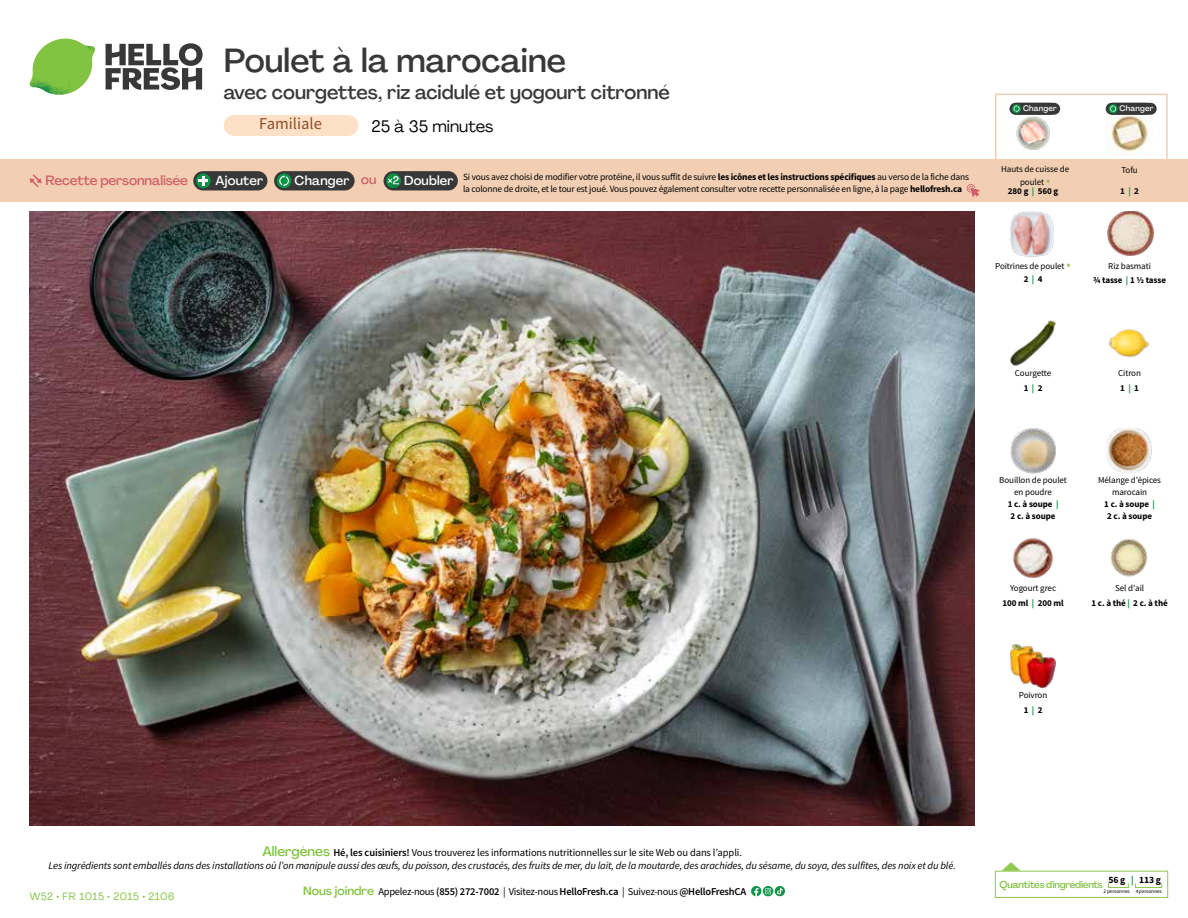
<style>
.page{position:relative;width:1188px;height:918px;background:#fff}
.page>*{position:absolute;margin:0;border:0;box-sizing:border-box;transform-origin:0 0}
.t1{font:500 33px "Agrandir";color:#383839}
.t2{font:500 19.5px "Agrandir";color:#383839}
.t3{font:16.5px "Agrandir";color:#000}
.t4{font:16.5px "Source Sans Pro";color:#8e4b25}
.t5{font:500 13.35px "Agrandir";letter-spacing:-.01em;color:#d15f6a}
.t6{font:500 12.9px "Agrandir";letter-spacing:.015em;color:#fff}
.t7{font:italic 10.5px/13.5px "Source Sans Pro";letter-spacing:-.01em;color:#000;text-align:center}
.t8{font:600 10.5px "Source Sans Pro";letter-spacing:-.02em;color:#000}
.t9{font:10.5px "Agrandir";letter-spacing:.05em;color:#82c341}
.t10{font:500 9.75px "Agrandir";letter-spacing:-.025em;color:#82c341}
.t11{font:700 9.6px "Source Sans Pro";color:#000}
.t12{font:9.45px/12px "Source Sans Pro";letter-spacing:-.02em;color:#000}
.t13{font:9px/11.7px "Source Sans Pro";letter-spacing:-.01em;color:#000;text-align:center}
.t14{font:700 9px/14.9px "Source Sans Pro";letter-spacing:-.01em;color:#000;text-align:center}
.t15{font:500 7.95px "Agrandir";letter-spacing:.025em;color:#fff}
.t16{font:5.25px "Source Sans Pro";letter-spacing:-.01em;color:#000}
.s1{color:#d15f6a}
.s2{color:#8cba42}
.s3{color:#0b9446}
.s4{font-weight:700}
.s5{font-weight:700;color:#0b9446}
.s6{font-weight:400}
.s7{font-family:"Agrandir";font-weight:500;font-style:normal;font-size:13.5px;color:#82c341}
.s8{font-weight:600;font-style:normal}
.s9{font-style:normal}
.s10{font-family:"Agrandir";font-weight:500;font-size:12px;color:#82c341}
</style>
<div class="page">
<svg style="left:106px;top:43px;width:97px;height:47px"></svg>
<svg style="left:34px;top:39px;width:59px;height:38px"></svg>
<img style="left:65px;top:39px;width:30px;height:25px">
<img style="left:33px;top:60px;width:56px;height:10px">
<img style="left:29px;top:64px;width:58px;height:31px">
<img style="left:64px;top:70px;width:25px;height:24px">
<img style="left:30px;top:211px;width:945px;height:615px">
<svg style="left:775px;top:886px;width:10px;height:10px"></svg>
<svg style="left:751px;top:886px;width:32px;height:10px"></svg>
<svg style="left:1002px;top:862px;width:19px;height:9px"></svg>
<div style="left:995px;top:871px;width:173px;height:27px;border:1px solid #91c84e"></div>
<div style="left:1108px;top:883px;width:21px;height:5px;border:1px solid #91c84e"></div>
<div style="left:1135px;top:883px;width:27px;height:5px;border:1px solid #91c84e"></div>
<img style="left:1011px;top:321px;width:45px;height:45px">
<img style="left:1109px;top:329px;width:40px;height:29px">
<img style="left:1011px;top:428px;width:45px;height:46px">
<img style="left:1106px;top:428px;width:46px;height:45px">
<img style="left:1013px;top:538px;width:40px;height:40px">
<img style="left:1110px;top:538px;width:38px;height:39px">
<img style="left:1011px;top:644px;width:45px;height:44px">
<img style="left:1108px;top:211px;width:45px;height:45px">
<img style="left:1010px;top:212px;width:44px;height:45px">
<div style="left:0;top:160px;width:1188px;height:42px;background:#f2cfb3"></div>
<svg style="left:30px;top:174px;width:12px;height:13px"></svg>
<div style="left:384px;top:171px;width:74px;height:19px;background:#383839;border-radius:10px"></div>
<svg style="left:386px;top:173px;width:15px;height:15px"></svg>
<div style="left:389px;top:180px;width:11px;height:11px;background:#000;opacity:.35"></div>
<svg style="left:387px;top:176px;width:12px;height:8px"></svg>
<div style="left:274px;top:171px;width:81px;height:19px;background:#383839;border-radius:10px"></div>
<svg style="left:277px;top:173px;width:15px;height:15px"></svg>
<svg style="left:279px;top:175px;width:10px;height:12px"></svg>
<div style="left:193px;top:171px;width:74px;height:19px;background:#383839;border-radius:10px"></div>
<svg style="left:196px;top:173px;width:15px;height:15px"></svg>
<svg style="left:198px;top:176px;width:10px;height:10px"></svg>
<svg style="left:967px;top:184px;width:13px;height:13px"></svg>
<div style="left:995px;top:94px;width:173px;height:69px;border:2px solid #f2cfb3"></div>
<img style="left:1016px;top:116px;width:34px;height:34px">
<div style="left:1013px;top:108px;width:7px;height:7px;background:#bdbdbd"></div>
<img style="left:1107px;top:113px;width:42px;height:41px">
<div style="left:1107px;top:104px;width:9px;height:9px;background:#363a39;border-radius:50%"></div>
<div style="left:1010px;top:103px;width:50px;height:12px;background:#383839;border-radius:6px"></div>
<svg style="left:1012px;top:105px;width:8px;height:9px"></svg>
<div style="left:1107px;top:103px;width:50px;height:12px;background:#383839;border-radius:6px"></div>
<svg style="left:1109px;top:104px;width:9px;height:9px"></svg>
<svg style="left:1109px;top:105px;width:7px;height:7px"></svg>
<div style="left:224px;top:115px;width:134px;height:21px;background:#fee0c6;border-radius:10px"></div>
<h1 class="t1" style="left:224px;top:40px;width:344px">Poulet à la marocaine</h1>
<h2 class="t2" style="left:224px;top:80px;width:448px">avec courgettes, riz acidulé et yogourt citronné</h2>
<h3 class="t3" style="left:372px;top:116px;width:123px">25 à 35 minutes</h3>
<h3 class="t4" style="left:259px;top:114px;width:64px">Familiale</h3>
<p class="t15" style="left:1022px;top:104px;width:33px">Doubler</p>
<p class="t15" style="left:1023px;top:104px;width:35px">Changer</p>
<p class="t15" style="left:1119px;top:104px;width:31px">Ajouter</p>
<p class="t15" style="left:1120px;top:104px;width:35px">Changer</p>
<p class="t5" style="left:46px;top:172px;width:144px">Recette personnalisée</p>
<p class="t6" style="left:216px;top:172px;width:49px">Ajouter</p>
<p class="t6" style="left:295px;top:172px;width:83px">Changer <span class="s1">ou</span></p>
<p class="t6" style="left:404px;top:172px;width:51px">Doubler</p>
<p class="t13" style="left:1001px;top:162px;width:70px;line-height:13.5px">Hauts de cuisse de poulet <span class="s2">▲</span></p>
<p class="t14" style="left:1008px;top:183px;width:52px">280 g <span class="s3">|</span> 560 g</p>
<p class="t12" style="left:463px;top:171px;width:507px">Si vous avez choisi de modifier votre protéine, il vous suffit de suivre <span class="s4">les icônes et les instructions spécifiques</span> au verso de la fiche dans la colonne de droite, et le tour est joué. Vous pouvez également consulter votre recette personnalisée en ligne, à la page <span class="s4">hellofresh.ca</span></p>
<p class="t13" style="left:1122px;top:164px;width:18px">Tofu</p>
<p class="t14" style="left:1120px;top:183px;width:20px">1 <span class="s3">|</span> 2</p>
<p class="t13" style="left:995px;top:259px;width:77px;line-height:13.5px">Poitrines de poulet <span class="s2">▲<br></span><span class="s4">2</span> <span class="s5">|</span> <span class="s4">4</span></p>
<p class="t14" style="left:1093px;top:259px;width:74px"><span class="s6">Riz basmati<br></span>¾ tasse <span class="s3">|</span> 1 ½ tasse</p>
<p class="t13" style="left:1015px;top:366px;width:38px;line-height:14.9px">Courgette<br><span class="s4">1</span> <span class="s5">|</span> <span class="s4">2</span></p>
<p class="t13" style="left:1118px;top:366px;width:24px;line-height:14.9px;text-align:left">Citron<br><span class="s4">1</span> <span class="s5">|</span> <span class="s4">1</span></p>
<p class="t13" style="left:999px;top:475px;width:69px">Bouillon de poulet en poudre<br><span class="s4">1 c. à soupe</span> <span class="s5">|<br></span><span class="s4">2 c. à soupe</span></p>
<p class="t13" style="left:1098px;top:475px;width:64px">Mélange d’épices marocain<br><span class="s4">1 c. à soupe</span> <span class="s5">|<br></span><span class="s4">2 c. à soupe</span></p>
<p class="t13" style="left:1003px;top:581px;width:63px;line-height:14.9px">Yogourt grec<br><span class="s4">100 ml</span> <span class="s5">|</span> <span class="s4">200 ml</span></p>
<p class="t14" style="left:1092px;top:581px;width:78px"><span class="s6">Sel d'ail<br></span>1 c. à thé <span class="s3">|</span> 2 c. à thé</p>
<p class="t13" style="left:1019px;top:688px;width:30px;line-height:14.9px">Poivron<br><span class="s4">1</span> <span class="s5">|</span> <span class="s4">2</span></p>
<p class="t7" style="left:49px;top:846px;width:909px"><span class="s7">Allergènes</span> <span class="s8">Hé, les cuisiniers!</span> <span class="s9">Vous trouverez les informations nutritionnelles sur le site Web ou dans l’appli.<br></span>Les ingrédients sont emballés dans des installations où l’on manipule aussi des œufs, du poisson, des crustacés, des fruits de mer, du lait, de la moutarde, des arachides, du sésame, du soya, des sulfites, des noix et du blé.</p>
<p class="t9" style="left:30px;top:890px;width:146px">W52 • FR 1015 • 2015 • 2106</p>
<p class="t8" style="left:303px;top:885px;width:445px"><span class="s10">Nous joindre</span> <span class="s6">Appelez-nous</span> (855) 272-7002 <span class="s6">| Visitez-nous</span> HelloFresh.ca <span class="s6">| Suivez-nous</span> @HelloFreshCA</p>
<p class="t11" style="left:1108px;top:873px;width:54px">56 g <span class="s3">|</span> 113 g</p>
<p class="t16" style="left:1103px;top:888px;width:60px">2 personnes 4 personnes</p>
<p class="t10" style="left:1000px;top:878px;width:105px">Quantités d'ingrédients</p>
</div>
